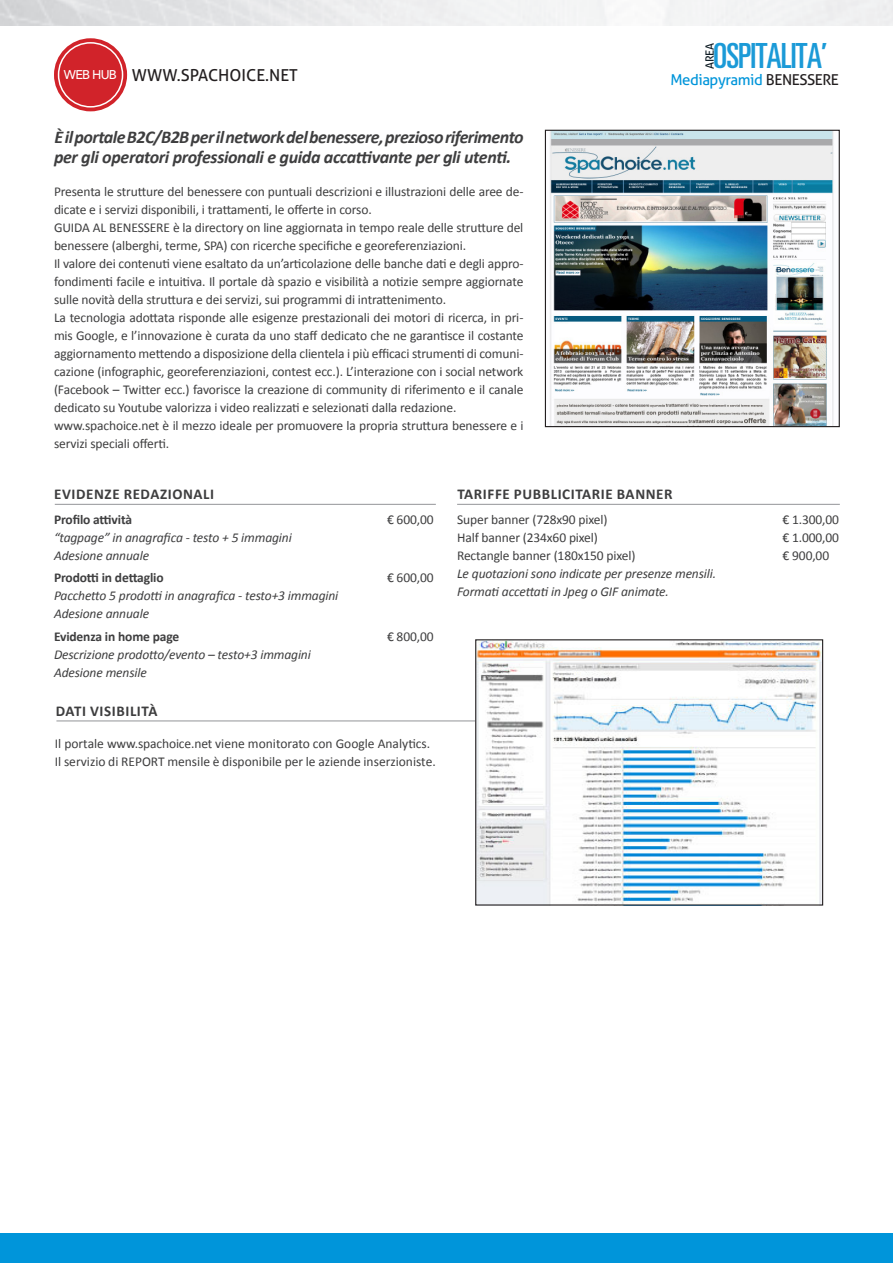
<style>
.page{position:relative;width:893px;height:1263px;background:#fff}
.page>*{position:absolute;margin:0;border:0;box-sizing:border-box;transform-origin:0 0}
.Normale{font:ultra-condensed 34.65px "Univers LT Std";letter-spacing:-.03em;color:#1b9ad7}
.t1{font:italic 700 18px/19.5px "Calibri";letter-spacing:-.03em;color:#3e3e3f}
.t2{font:16.5px "Aller";color:#231f20}
.t3{font:700 15px "Calibri";letter-spacing:.04em;color:#3e3e3f}
.Normale-2{font:15px "Aller";letter-spacing:-.03em;color:#0095da}
.t4{font:13.5px/18px "Calibri";letter-spacing:-.01em;color:#3e3e3f}
.t5{font:italic 13.5px "Calibri";letter-spacing:-.01em;color:#3e3e3f}
.t6{font:700 13.5px "Calibri";letter-spacing:-.01em;color:#3e3e3f}
.t7{font:500 12.6px "Avenir LT Std";letter-spacing:-.06em;color:#fff}
.Normale-3{font:11.4px "Aller";color:#0c1a22}
.s1{color:#231f20}
</style>
<div class="page">
<div style="left:54px;top:38px;width:73px;height:73px;border:9px solid #d1232a;border-radius:50%"></div>
<div style="left:59px;top:43px;width:64px;height:64px;background:#d1232a;border-radius:50%"></div>
<div style="left:58px;top:42px;width:65px;height:66px;border:2px solid #fff;border-radius:50%"></div>
<img style="left:550px;top:132px;width:284px;height:293px">
<div style="left:545px;top:130px;width:295px;height:297px;border:1px solid #231f20"></div>
<hr style="left:56px;top:720px;width:552px;height:1px;background:#939598">
<img style="left:477px;top:641px;width:344px;height:262px">
<div style="left:475px;top:639px;width:348px;height:266px;border:1px solid #231f20"></div>
<hr style="left:55px;top:504px;width:381px;height:1px;background:#939598">
<hr style="left:457px;top:504px;width:383px;height:1px;background:#939598">
<div style="left:0;top:1233px;width:893px;height:30px;background:#0095da"></div>
<p class="t7" style="left:64px;top:68px;width:54px">WEB HUB</p>
<p class="Normale-3" style="left:703px;top:69px;width:28px;rotate:-90deg">AREA</p>
<p class="Normale" style="left:713px;top:36px;width:116px">OSPITALITA’</p>
<p class="t2" style="left:132px;top:65px;width:167px">WWW.SPACHOICE.NET</p>
<p class="Normale-2" style="left:670px;top:71px;width:170px">Mediapyramid <span class="s1">BENESSERE</span></p>
<p class="t1" style="left:54px;top:127px;width:471px">È il portale B2C/B2B per il network del benessere, prezioso riferimento per gli operatori professionali e guida accattivante per gli utenti.</p>
<p class="t4" style="left:54px;top:182px;width:471px">Presenta le strutture del benessere con puntuali descrizioni e illustrazioni delle aree de&shy;dicate e i servizi disponibili, i trattamenti, le offerte in corso.</p>
<p class="t4" style="left:54px;top:218px;width:471px">GUIDA AL BENESSERE è la directory on line aggiornata in tempo reale delle strutture del benessere (alberghi, terme, SPA) con ricerche specifiche e georeferenziazioni.</p>
<p class="t4" style="left:54px;top:254px;width:471px;text-align:justify">Il valore dei contenuti viene esaltato da un’articolazione delle banche dati e degli appro&shy;fondimenti facile e intuitiva. Il portale dà spazio e visibilità a notizie sempre aggiornate sulle novità della struttura e dei servizi, sui programmi di intrattenimento.</p>
<p class="t4" style="left:54px;top:308px;width:471px;text-align:justify">La tecnologia adottata risponde alle esigenze prestazionali dei motori di ricerca, in pri&shy;mis Google, e l’innovazione è curata da uno staff dedicato che ne garantisce il costante aggiornamento mettendo a disposizione della clientela i più efficaci strumenti di comuni&shy;cazione (infographic, georeferenziazioni, contest ecc.). L’interazione con i social network (Facebook – Twitter ecc.) favorisce la creazione di community di riferimento e il canale dedicato su Youtube valorizza i video realizzati e selezionati dalla redazione.</p>
<p class="t4" style="left:54px;top:416px;width:471px">www.spachoice.net è il mezzo ideale per promuovere la propria struttura benessere e i servizi speciali offerti.</p>
<p class="t3" style="left:54px;top:485px;width:161px">EVIDENZE REDAZIONALI</p>
<p class="t6" style="left:54px;top:511px;width:80px">Profilo attività</p>
<p class="t4" style="left:387px;top:510px;width:48px">€ 600,00</p>
<p class="t5" style="left:54px;top:529px;width:239px">“tagpage” in anagrafica - testo + 5 immagini</p>
<p class="t5" style="left:54px;top:547px;width:97px">Adesione annuale</p>
<p class="t6" style="left:54px;top:569px;width:111px">Prodotti in dettaglio</p>
<p class="t4" style="left:387px;top:568px;width:48px">€ 600,00</p>
<p class="t5" style="left:54px;top:587px;width:286px">Pacchetto 5 prodotti in anagrafica - testo+3 immagini</p>
<p class="t5" style="left:54px;top:605px;width:97px">Adesione annuale</p>
<p class="t6" style="left:54px;top:628px;width:127px">Evidenza in home page</p>
<p class="t4" style="left:387px;top:626px;width:48px">€ 800,00</p>
<p class="t5" style="left:54px;top:646px;width:258px">Descrizione prodotto/evento – testo+3 immagini</p>
<p class="t5" style="left:54px;top:664px;width:94px">Adesione mensile</p>
<p class="t3" style="left:56px;top:702px;width:103px">DATI VISIBILITÀ</p>
<p class="t4" style="left:55px;top:734px;width:377px">Il portale www.spachoice.net viene monitorato con Google Analytics.</p>
<p class="t4" style="left:55px;top:752px;width:382px">Il servizio di REPORT mensile è disponibile per le aziende inserzioniste.</p>
<p class="t3" style="left:457px;top:485px;width:217px">TARIFFE PUBBLICITARIE BANNER</p>
<p class="t4" style="left:457px;top:510px;width:152px">Super banner (728x90 pixel)</p>
<p class="t4" style="left:783px;top:510px;width:58px">€ 1.300,00</p>
<p class="t4" style="left:457px;top:528px;width:142px">Half banner (234x60 pixel)</p>
<p class="t4" style="left:783px;top:528px;width:58px">€ 1.000,00</p>
<p class="t4" style="left:457px;top:546px;width:180px">Rectangle banner (180x150 pixel)</p>
<p class="t4" style="left:783px;top:546px;width:48px">€ 900,00</p>
<p class="t5" style="left:457px;top:565px;width:261px">Le quotazioni sono indicate per presenze mensili.</p>
<p class="t5" style="left:457px;top:583px;width:213px">Formati accettati in Jpeg o GIF animate.</p>
</div>
